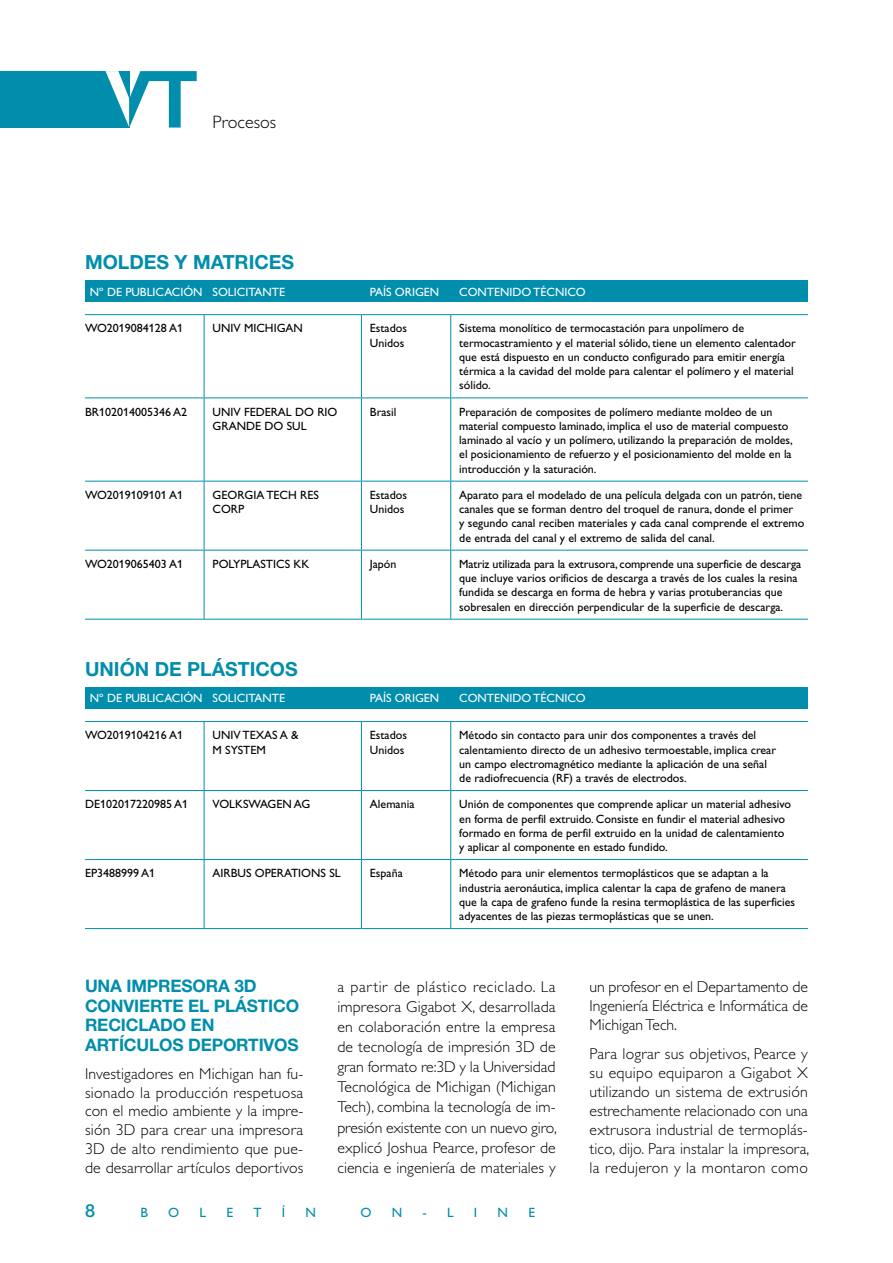
<style>
.page{position:relative;width:893px;height:1263px;background:#fff}
.page>*{position:absolute;margin:0;border:0;box-sizing:border-box;transform-origin:0 0}
.t1{font:700 19.5px "Helvetica Neue LT Std";color:#008eac}
.t2{font:300 18px "Gill Alt One";color:#000}
.t3{font:500 18px "Helvetica Neue LT Std";color:#008eac}
.t4{font:700 17.25px/19.5px "Helvetica Neue LT Std";letter-spacing:-.01em;color:#008eac}
.t5{font:300 15.75px/20.1px "Gill Alt One";letter-spacing:.005em;color:#000;text-align:justify}
.t6{font:13.5px "Gill Alt One";color:#008eac}
.t7{font:12px/14.2px "Gill Alt One";color:#000}
.t8{font:12px "Gill Alt One";color:#fff}
</style>
<div class="page">
<div style="left:0;top:71px;width:129px;height:57px;background:#008eac"></div>
<svg style="left:106px;top:71px;width:91px;height:57px"></svg>
<div style="left:85px;top:281px;width:723px;height:21px;background:#008eac"></div>
<hr style="left:85px;top:314px;width:119px;height:1px;background:#008eac">
<hr style="left:204px;top:314px;width:157px;height:1px;background:#008eac">
<hr style="left:204px;top:315px;width:1px;height:82px;background:#008eac">
<hr style="left:361px;top:314px;width:90px;height:1px;background:#008eac">
<hr style="left:361px;top:315px;width:1px;height:82px;background:#008eac">
<hr style="left:451px;top:314px;width:357px;height:1px;background:#008eac">
<hr style="left:450px;top:315px;width:1px;height:82px;background:#008eac">
<hr style="left:85px;top:397px;width:119px;height:1px;background:#008eac">
<hr style="left:204px;top:397px;width:157px;height:1px;background:#008eac">
<hr style="left:204px;top:398px;width:1px;height:83px;background:#008eac">
<hr style="left:361px;top:397px;width:90px;height:1px;background:#008eac">
<hr style="left:361px;top:398px;width:1px;height:83px;background:#008eac">
<hr style="left:451px;top:397px;width:357px;height:1px;background:#008eac">
<hr style="left:450px;top:398px;width:1px;height:83px;background:#008eac">
<hr style="left:85px;top:481px;width:119px;height:1px;background:#008eac">
<hr style="left:204px;top:481px;width:157px;height:1px;background:#008eac">
<hr style="left:204px;top:481px;width:1px;height:69px;background:#008eac">
<hr style="left:361px;top:481px;width:90px;height:1px;background:#008eac">
<hr style="left:361px;top:481px;width:1px;height:69px;background:#008eac">
<hr style="left:451px;top:481px;width:357px;height:1px;background:#008eac">
<hr style="left:450px;top:481px;width:1px;height:69px;background:#008eac">
<hr style="left:85px;top:550px;width:119px;height:1px;background:#008eac">
<hr style="left:204px;top:550px;width:157px;height:1px;background:#008eac">
<hr style="left:204px;top:550px;width:1px;height:69px;background:#008eac">
<hr style="left:361px;top:550px;width:90px;height:1px;background:#008eac">
<hr style="left:361px;top:550px;width:1px;height:69px;background:#008eac">
<hr style="left:451px;top:550px;width:357px;height:1px;background:#008eac">
<hr style="left:450px;top:550px;width:1px;height:69px;background:#008eac">
<hr style="left:85px;top:619px;width:119px;height:1px;background:#008eac">
<hr style="left:204px;top:619px;width:157px;height:1px;background:#008eac">
<hr style="left:361px;top:619px;width:90px;height:1px;background:#008eac">
<hr style="left:451px;top:619px;width:357px;height:1px;background:#008eac">
<div style="left:85px;top:688px;width:723px;height:21px;background:#008eac"></div>
<hr style="left:85px;top:721px;width:119px;height:1px;background:#008eac">
<hr style="left:204px;top:721px;width:157px;height:1px;background:#008eac">
<hr style="left:204px;top:722px;width:1px;height:68px;background:#008eac">
<hr style="left:361px;top:721px;width:90px;height:1px;background:#008eac">
<hr style="left:361px;top:722px;width:1px;height:68px;background:#008eac">
<hr style="left:451px;top:721px;width:357px;height:1px;background:#008eac">
<hr style="left:450px;top:722px;width:1px;height:68px;background:#008eac">
<hr style="left:85px;top:790px;width:119px;height:1px;background:#008eac">
<hr style="left:204px;top:790px;width:157px;height:1px;background:#008eac">
<hr style="left:204px;top:791px;width:1px;height:68px;background:#008eac">
<hr style="left:361px;top:790px;width:90px;height:1px;background:#008eac">
<hr style="left:361px;top:791px;width:1px;height:68px;background:#008eac">
<hr style="left:451px;top:790px;width:357px;height:1px;background:#008eac">
<hr style="left:450px;top:791px;width:1px;height:68px;background:#008eac">
<hr style="left:85px;top:859px;width:119px;height:1px;background:#008eac">
<hr style="left:204px;top:859px;width:157px;height:1px;background:#008eac">
<hr style="left:204px;top:860px;width:1px;height:68px;background:#008eac">
<hr style="left:361px;top:859px;width:90px;height:1px;background:#008eac">
<hr style="left:361px;top:860px;width:1px;height:68px;background:#008eac">
<hr style="left:451px;top:859px;width:357px;height:1px;background:#008eac">
<hr style="left:450px;top:860px;width:1px;height:68px;background:#008eac">
<hr style="left:85px;top:928px;width:119px;height:1px;background:#008eac">
<hr style="left:204px;top:928px;width:157px;height:1px;background:#008eac">
<hr style="left:361px;top:928px;width:90px;height:1px;background:#008eac">
<hr style="left:451px;top:928px;width:357px;height:1px;background:#008eac">
<h2 class="t2" style="left:213px;top:111px;width:65px">Procesos</h2>
<h1 class="t1" style="left:85px;top:250px;width:211px">MOLDES Y MATRICES</h1>
<p class="t8" style="left:90px;top:285px;width:197px">Nº DE PUBLICACIÓN SOLICITANTE</p>
<p class="t8" style="left:370px;top:285px;width:71px">PAÍS ORIGEN</p>
<p class="t8" style="left:459px;top:285px;width:128px">CONTENIDO TÉCNICO</p>
<p class="t7" style="left:85px;top:321px;width:100px">WO2019084128 A1</p>
<p class="t7" style="left:213px;top:321px;width:92px">UNIV MICHIGAN</p>
<p class="t7" style="left:370px;top:321px;width:39px">Estados<br>Unidos</p>
<p class="t7" style="left:459px;top:321px;width:338px">Sistema monolítico de termocastación para unpolímero de termocastramiento y el material sólido, tiene un elemento calentador que está dispuesto en un conducto configurado para emitir energía térmica a la cavidad del molde para calentar el polímero y el material sólido.</p>
<p class="t7" style="left:85px;top:404px;width:104px">BR102014005346 A2</p>
<p class="t7" style="left:213px;top:404px;width:126px">UNIV FEDERAL DO RIO<br>GRANDE DO SUL</p>
<p class="t7" style="left:370px;top:404px;width:28px">Brasil</p>
<p class="t7" style="left:459px;top:404px;width:335px">Preparación de composites de polímero mediante moldeo de un material compuesto laminado, implica el uso de material compuesto laminado al vacío y un polímero, utilizando la preparación de moldes, el posicionamiento de refuerzo y el posicionamiento del molde en la introducción y la saturación.</p>
<p class="t7" style="left:85px;top:488px;width:100px">WO2019109101 A1</p>
<p class="t7" style="left:213px;top:488px;width:108px">GEORGIA TECH RES<br>CORP</p>
<p class="t7" style="left:370px;top:488px;width:39px">Estados<br>Unidos</p>
<p class="t7" style="left:459px;top:488px;width:347px">Aparato para el modelado de una película delgada con un patrón, tiene canales que se forman dentro del troquel de ranura, donde el primer<br>y segundo canal reciben materiales y cada canal comprende el extremo de entrada del canal y el extremo de salida del canal.</p>
<p class="t7" style="left:85px;top:557px;width:100px">WO2019065403 A1</p>
<p class="t7" style="left:213px;top:557px;width:98px">POLYPLASTICS KK</p>
<p class="t7" style="left:370px;top:557px;width:28px">Japón</p>
<p class="t7" style="left:459px;top:557px;width:343px">Matriz utilizada para la extrusora, comprende una superficie de descarga que incluye varios orificios de descarga a través de los cuales la resina fundida se descarga en forma de hebra y varias protuberancias que sobresalen en dirección perpendicular de la superficie de descarga.</p>
<h1 class="t1" style="left:85px;top:657px;width:214px">UNIÓN DE PLÁSTICOS</h1>
<p class="t8" style="left:90px;top:691px;width:197px">Nº DE PUBLICACIÓN SOLICITANTE</p>
<p class="t8" style="left:370px;top:691px;width:71px">PAÍS ORIGEN</p>
<p class="t8" style="left:459px;top:691px;width:128px">CONTENIDO TÉCNICO</p>
<p class="t7" style="left:85px;top:728px;width:100px">WO2019104216 A1</p>
<p class="t7" style="left:213px;top:728px;width:88px">UNIV TEXAS A &amp;<br>M SYSTEM</p>
<p class="t7" style="left:370px;top:728px;width:39px">Estados<br>Unidos</p>
<p class="t7" style="left:459px;top:728px;width:318px">Método sin contacto para unir dos componentes a través del calentamiento directo de un adhesivo termoestable, implica crear un campo electromagnético mediante la aplicación de una señal de radiofrecuencia (RF) a través de electrodos.</p>
<p class="t7" style="left:85px;top:797px;width:105px">DE102017220985 A1</p>
<p class="t7" style="left:213px;top:797px;width:99px">VOLKSWAGEN AG</p>
<p class="t7" style="left:370px;top:797px;width:46px">Alemania</p>
<p class="t7" style="left:459px;top:797px;width:333px">Unión de componentes que comprende aplicar un material adhesivo en forma de perfil extruido. Consiste en fundir el material adhesivo formado en forma de perfil extruido en la unidad de calentamiento y aplicar al componente en estado fundido.</p>
<p class="t7" style="left:85px;top:866px;width:72px">EP3488999 A1</p>
<p class="t7" style="left:213px;top:866px;width:130px">AIRBUS OPERATIONS SL</p>
<p class="t7" style="left:370px;top:866px;width:34px">España</p>
<p class="t7" style="left:459px;top:866px;width:337px">Método para unir elementos termoplásticos que se adaptan a la industria aeronáutica, implica calentar la capa de grafeno de manera que la capa de grafeno funde la resina termoplástica de las superficies adyacentes de las piezas termoplásticas que se unen.</p>
<h3 class="t4" style="left:85px;top:976px;width:216px">UNA IMPRESORA 3D<br>CONVIERTE EL PLÁSTICO<br>RECICLADO EN<br>ARTÍCULOS DEPORTIVOS</h3>
<h3 class="t5" style="left:85px;top:1064px;width:220px;line-height:18.8px">Investigadores en Michigan han fu&shy;sionado la producción respetuosa con el medio ambiente y la impre&shy;sión 3D para crear una impresora 3D de alto rendimiento que pue&shy;de desarrollar artículos deportivos</h3>
<p class="t5" style="left:337px;top:977px;width:221px">a partir de plástico reciclado. La impresora Gigabot X, desarrollada en colaboración entre la empresa de tecnología de impresión 3D de gran formato re:3D y la Universidad Tecnológica de Michigan (Michigan Tech), combina la tecnología de im&shy;presión existente con un nuevo giro, explicó Joshua Pearce, profesor de ciencia e ingeniería de materiales y</p>
<h3 class="t5" style="left:590px;top:977px;width:220px;line-height:19px">un profesor en el Departamento de Ingeniería Eléctrica e Informática de Michigan Tech.</h3>
<p class="t5" style="left:590px;top:1044px;width:221px;line-height:19px">Para lograr sus objetivos, Pearce y su equipo equiparon a Gigabot X utilizando un sistema de extrusión estrechamente relacionado con una extrusora industrial de termoplás&shy;tico, dijo. Para instalar la impresora, la redujeron y la montaron como</p>
<h2 class="t3" style="left:85px;top:1200px;width:12px">8</h2>
<p class="t6" style="left:140px;top:1205px;width:9px">B</p>
<p class="t6" style="left:168px;top:1205px;width:13px">O</p>
<p class="t6" style="left:200px;top:1205px;width:8px">L</p>
<p class="t6" style="left:226px;top:1205px;width:8px">E</p>
<p class="t6" style="left:253px;top:1205px;width:10px">T</p>
<p class="t6" style="left:282px;top:1205px;width:5px">Í</p>
<p class="t6" style="left:306px;top:1205px;width:12px">N</p>
<p class="t6" style="left:360px;top:1205px;width:13px">O</p>
<p class="t6" style="left:392px;top:1205px;width:12px">N</p>
<p class="t6" style="left:422px;top:1205px;width:33px">- L</p>
<p class="t6" style="left:474px;top:1205px;width:5px">I</p>
<p class="t6" style="left:498px;top:1205px;width:12px">N</p>
<p class="t6" style="left:528px;top:1205px;width:8px">E</p>
</div>
